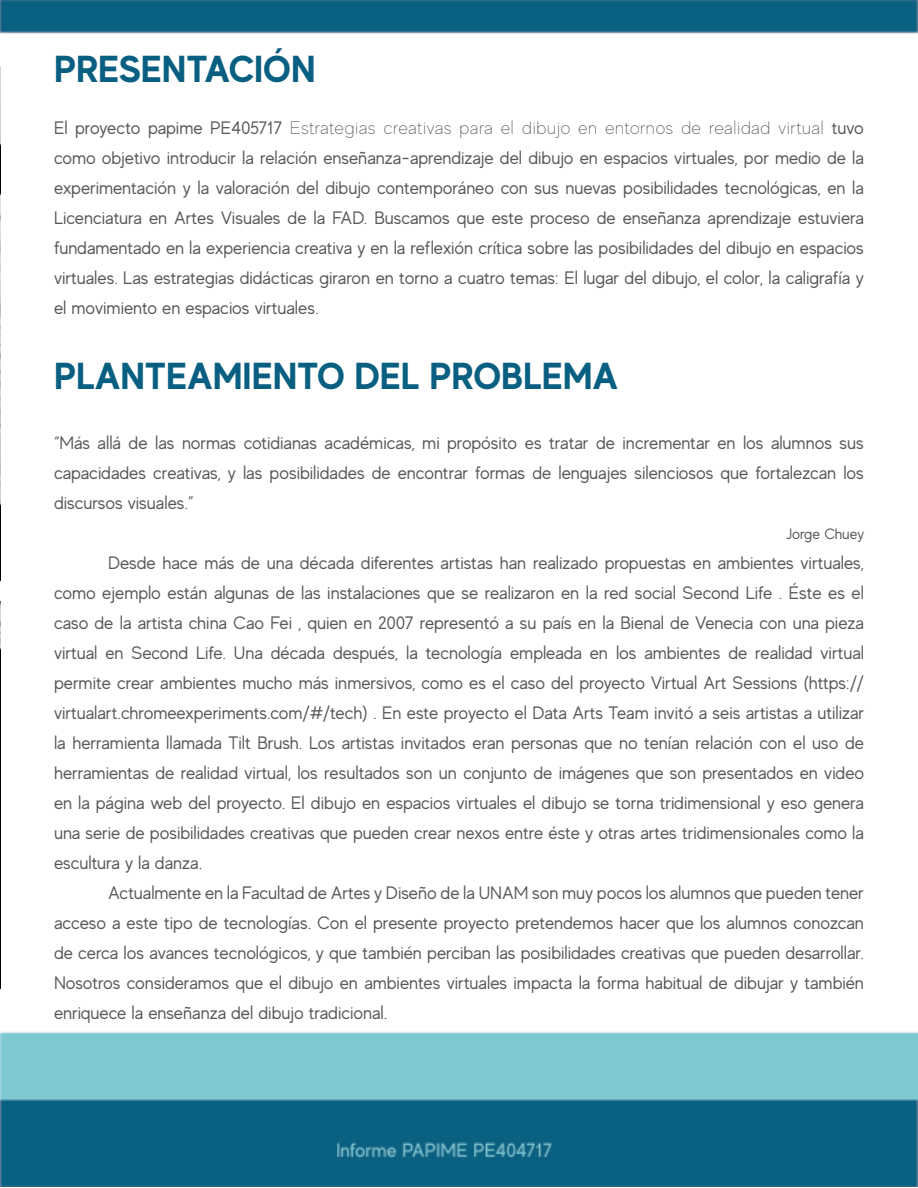
<style>
.page{position:relative;width:918px;height:1188px;background:#fff}
.page>*{position:absolute;margin:0;border:0;box-sizing:border-box;transform-origin:0 0}
.t1{font:700 37.5px "MADE Evolve Sans";color:#095f81}
.t2{font:18px/30px "MADE Evolve Sans";color:#58595b;text-align:justify}
.t3{font:15px "MADE Evolve Sans";color:#58595b}
.s1{font-weight:100}
</style>
<div class="page">
<img style="left:0;top:0;width:917px;height:1187px">
<img style="left:0;top:601px;width:1px;height:387px">
<img style="left:0;top:66px;width:1px;height:514px">
<h1 class="t1" style="left:54px;top:45px;width:263px">PRESENTACIÓN</h1>
<p class="t2" style="left:54px;top:112px;width:812px">El proyecto papime PE405717 <span class="s1">Estrategias creativas para el dibujo en entornos de realidad virtual</span> tuvo como objetivo introducir la relación enseñanza-aprendizaje del dibujo en espacios virtuales, por medio de la experimentación y la valoración del dibujo contemporáneo con sus nuevas posibilidades tecnológicas, en la Licenciatura en Artes Visuales de la FAD. Buscamos que este proceso de enseñanza aprendizaje estuviera fundamentado en la experiencia creativa y en la reflexión crítica sobre las posibilidades del dibujo en espacios virtuales. Las estrategias didácticas giraron en torno a cuatro temas: El lugar del dibujo, el color, la caligrafía y el movimiento en espacios virtuales.</p>
<h1 class="t1" style="left:54px;top:352px;width:565px">PLANTEAMIENTO DEL PROBLEMA</h1>
<p class="t2" style="left:54px;top:427px;width:811px">“Más allá de las normas cotidianas académicas, mi propósito es tratar de incrementar en los alumnos sus capacidades creativas, y las posibilidades de encontrar formas de lenguajes silenciosos que fortalezcan los discursos visuales.”</p>
<p class="t3" style="left:786px;top:524px;width:79px">Jorge Chuey</p>
<p class="t2" style="left:54px;top:547px;width:812px;text-indent:54px">Desde hace más de una década diferentes artistas han realizado propuestas en ambientes virtuales, como ejemplo están algunas de las instalaciones que se realizaron en la red social Second Life . Éste es el caso de la artista china Cao Fei , quien en 2007 representó a su país en la Bienal de Venecia con una pieza virtual en Second Life. Una década después, la tecnología empleada en los ambientes de realidad virtual permite crear ambientes mucho más inmersivos, como es el caso del proyecto Virtual Art Sessions (https:// virtualart.chromeexperiments.com/#/tech) . En este proyecto el Data Arts Team invitó a seis artistas a utilizar la herramienta llamada Tilt Brush. Los artistas invitados eran personas que no tenían relación con el uso de herramientas de realidad virtual, los resultados son un conjunto de imágenes que son presentados en video en la página web del proyecto. El dibujo en espacios virtuales el dibujo se torna tridimensional y eso genera una serie de posibilidades creativas que pueden crear nexos entre éste y otras artes tridimensionales como la escultura y la danza.</p>
<p class="t2" style="left:54px;top:877px;width:812px;text-indent:54px">Actualmente en la Facultad de Artes y Diseño de la UNAM son muy pocos los alumnos que pueden tener acceso a este tipo de tecnologías. Con el presente proyecto pretendemos hacer que los alumnos conozcan de cerca los avances tecnológicos, y que también perciban las posibilidades creativas que pueden desarrollar.<br>Nosotros consideramos que el dibujo en ambientes virtuales impacta la forma habitual de dibujar y también enriquece la enseñanza del dibujo tradicional.</p>
</div>
